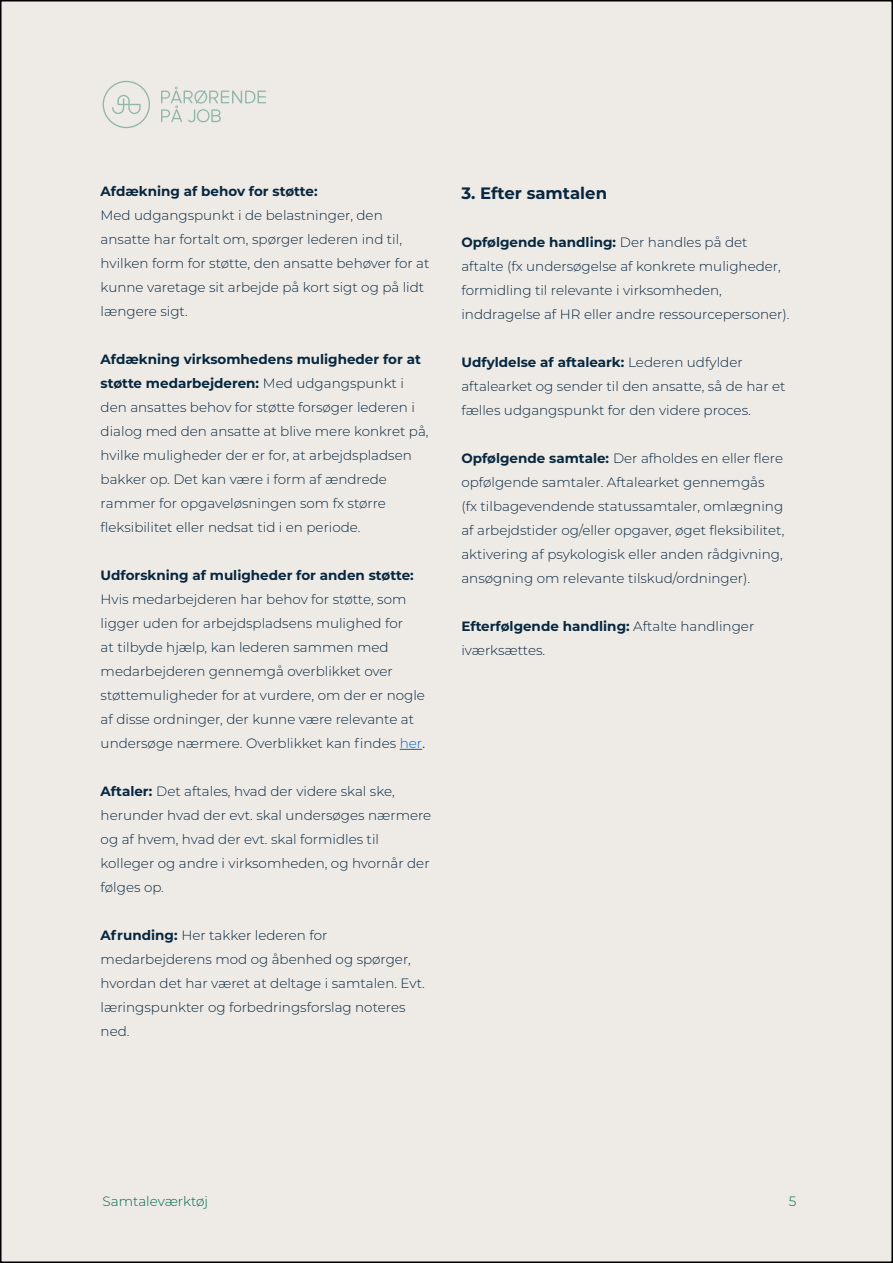
<style>
.page{position:relative;width:893px;height:1263px;background:#fff}
.page>*{position:absolute;margin:0;border:0;box-sizing:border-box;transform-origin:0 0}
.t1{font:700 16.5px "Montserrat";color:#06273f}
.t2{font:300 13.5px/24px "Montserrat";color:#06273f}
.t3{font:700 13.5px "Montserrat";color:#06273f}
.t4{font:300 13.5px "Montserrat";color:#00674e}
.s1{font-weight:700}
.s2{color:#0563c1}
.s3{font-size:16.5px}
</style>
<div class="page">
<div style="left:1px;top:1px;width:891px;height:1261px;background:#eeeae6"></div>
<svg style="left:161px;top:87px;width:105px;height:35px"></svg>
<svg style="left:103px;top:81px;width:47px;height:47px"></svg>
<svg style="left:400px;top:749px;width:22px;height:1px"></svg>
<p class="t3" style="left:101px;top:181px;width:219px">Afdækning af behov for støtte:</p>
<p class="t2" style="left:101px;top:203px;width:330px">Med udgangspunkt i de belastninger, den ansatte har fortalt om, spørger lederen ind til, hvilken form for støtte, den ansatte behøver for at kunne varetage sit arbejde på kort sigt og på lidt længere sigt.</p>
<p class="t2" style="left:101px;top:347px;width:329px"><span class="s1">Afdækning virksomhedens muligheder for at støtte medarbejderen:</span> Med udgangspunkt i den ansattes behov for støtte forsøger lederen i dialog med den ansatte at blive mere konkret på, hvilke muligheder der er for, at arbejdspladsen bakker op. Det kan være i form af ændrede rammer for opgaveløsningen som fx større fleksibilitet eller nedsat tid i en periode.</p>
<p class="t3" style="left:101px;top:565px;width:315px">Udforskning af muligheder for anden støtte:</p>
<p class="t2" style="left:101px;top:587px;width:326px">Hvis medarbejderen har behov for støtte, som ligger uden for arbejdspladsens mulighed for<br>at tilbyde hjælp, kan lederen sammen med medarbejderen gennemgå overblikket over støttemuligheder for at vurdere, om der er nogle af disse ordninger, der kunne være relevante at undersøge nærmere. Overblikket kan findes <span class="s2">her</span><span class="s3">.</span></p>
<p class="t2" style="left:101px;top:779px;width:332px"><span class="s1">Aftaler:</span> Det aftales, hvad der videre skal ske, herunder hvad der evt. skal undersøges nærmere og af hvem, hvad der evt. skal formidles til kolleger og andre i virksomheden, og hvornår der følges op.</p>
<p class="t2" style="left:101px;top:923px;width:326px"><span class="s1">Afrunding:</span> Her takker lederen for medarbejderens mod og åbenhed og spørger, hvordan det har været at deltage i samtalen. Evt. læringspunkter og forbedringsforslag noteres ned.</p>
<p class="t1" style="left:461px;top:181px;width:147px">3. Efter samtalen</p>
<p class="t2" style="left:461px;top:230px;width:330px"><span class="s1">Opfølgende handling:</span> Der handles på det aftalte (fx undersøgelse af konkrete muligheder, formidling til relevante i virksomheden, inddragelse af HR eller andre ressourcepersoner).</p>
<p class="t2" style="left:461px;top:350px;width:326px"><span class="s1">Udfyldelse af aftaleark:</span> Lederen udfylder aftalearket og sender til den ansatte, så de har et fælles udgangspunkt for den videre proces.</p>
<p class="t2" style="left:461px;top:446px;width:324px"><span class="s1">Opfølgende samtale:</span> Der afholdes en eller flere opfølgende samtaler. Aftalearket gennemgås<br>(fx tilbagevendende statussamtaler, omlægning af arbejdstider og/eller opgaver, øget fleksibilitet, aktivering af psykologisk eller anden rådgivning, ansøgning om relevante tilskud/ordninger).</p>
<p class="t2" style="left:461px;top:614px;width:294px"><span class="s1">Efterfølgende handling:</span> Aftalte handlinger iværksættes.</p>
<p class="t4" style="left:103px;top:1192px;width:107px">Samtaleværktøj</p>
<p class="t4" style="left:789px;top:1192px;width:9px">5</p>
</div>
